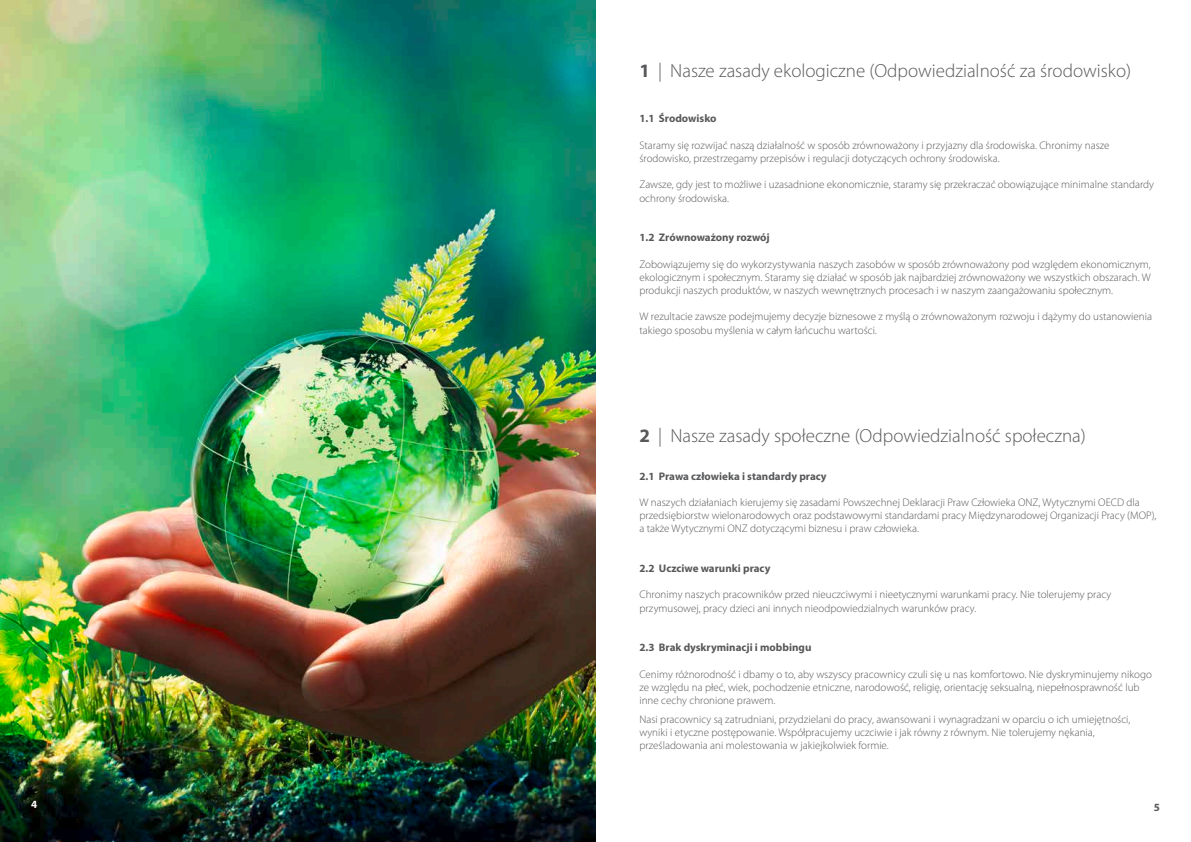
<style>
.page{position:relative;width:1191px;height:842px;background:#fff}
.page>*{position:absolute;margin:0;border:0;box-sizing:border-box;transform-origin:0 0}
.t1{font:300 19px "Myriad Pro";color:#57585a}
.t2{font:300 11px/13.2px "Myriad Pro";color:#57585a}
.t3{font:700 11px "Myriad Pro";color:#57585a}
.t4{font:700 11px "Myriad Pro";color:#fff}
.s1{font-weight:700}
</style>
<div class="page">
<img style="left:0;top:0;width:595px;height:842px">
<h1 class="t1" style="left:639px;top:59px;width:493px"><span class="s1">1</span> | Nasze zasady ekologiczne (Odpowiedzialność za środowisko)</h1>
<p class="t3" style="left:639px;top:111px;width:79px">1.1 Środowisko</p>
<p class="t2" style="left:639px;top:138px;width:471px">Staramy się rozwijać naszą działalność w sposób zrównoważony i przyjazny dla środowiska. Chronimy nasze środowisko, przestrzegamy przepisów i regulacji dotyczących ochrony środowiska.</p>
<p class="t2" style="left:639px;top:178px;width:516px">Zawsze, gdy jest to możliwe i uzasadnione ekonomicznie, staramy się przekraczać obowiązujące minimalne standardy ochrony środowiska.</p>
<p class="t3" style="left:639px;top:230px;width:132px">1.2 Zrównoważony rozwój</p>
<p class="t2" style="left:639px;top:257px;width:513px;text-align:justify">Zobowiązujemy się do wykorzystywania naszych zasobów w sposób zrównoważony pod względem ekonomicznym, ekologicznym i społecznym. Staramy się działać w sposób jak najbardziej zrównoważony we wszystkich obszarach. W produkcji naszych produktów, w naszych wewnętrznych procesach i w naszym zaangażowaniu społecznym.</p>
<p class="t2" style="left:639px;top:310px;width:514px">W rezultacie zawsze podejmujemy decyzje biznesowe z myślą o zrównoważonym rozwoju i dążymy do ustanowienia takiego sposobu myślenia w całym łańcuchu wartości.</p>
<h1 class="t1" style="left:639px;top:424px;width:448px"><span class="s1">2</span> | Nasze zasady społeczne (Odpowiedzialność społeczna)</h1>
<p class="t3" style="left:639px;top:469px;width:189px">2.1 Prawa człowieka i standardy pracy</p>
<p class="t2" style="left:639px;top:496px;width:518px">W naszych działaniach kierujemy się zasadami Powszechnej Deklaracji Praw Człowieka ONZ, Wytycznymi OECD dla przedsiębiorstw wielonarodowych oraz podstawowymi standardami pracy Międzynarodowej Organizacji Pracy (MOP), a także Wytycznymi ONZ dotyczącymi biznesu i praw człowieka.</p>
<p class="t3" style="left:639px;top:561px;width:132px">2.2 Uczciwe warunki pracy</p>
<p class="t2" style="left:639px;top:588px;width:473px">Chronimy naszych pracowników przed nieuczciwymi i nieetycznymi warunkami pracy. Nie tolerujemy pracy przymusowej, pracy dzieci ani innych nieodpowiedzialnych warunków pracy.</p>
<p class="t3" style="left:639px;top:640px;width:173px">2.3 Brak dyskryminacji i mobbingu</p>
<p class="t2" style="left:639px;top:667px;width:514px">Cenimy różnorodność i dbamy o to, aby wszyscy pracownicy czuli się u nas komfortowo. Nie dyskryminujemy nikogo ze względu na płeć, wiek, pochodzenie etniczne, narodowość, religię, orientację seksualną, niepełnosprawność lub inne cechy chronione prawem.</p>
<p class="t2" style="left:639px;top:712px;width:492px">Nasi pracownicy są zatrudniani, przydzielani do pracy, awansowani i wynagradzani w oparciu o ich umiejętności, wyniki i etyczne postępowanie. Współpracujemy uczciwie i jak równy z równym. Nie tolerujemy nękania, prześladowania ani molestowania w jakiejkolwiek formie.</p>
<p class="t4" style="left:31px;top:797px;width:8px">4</p>
<p class="t3" style="left:1153px;top:800px;width:8px">5</p>
</div>
